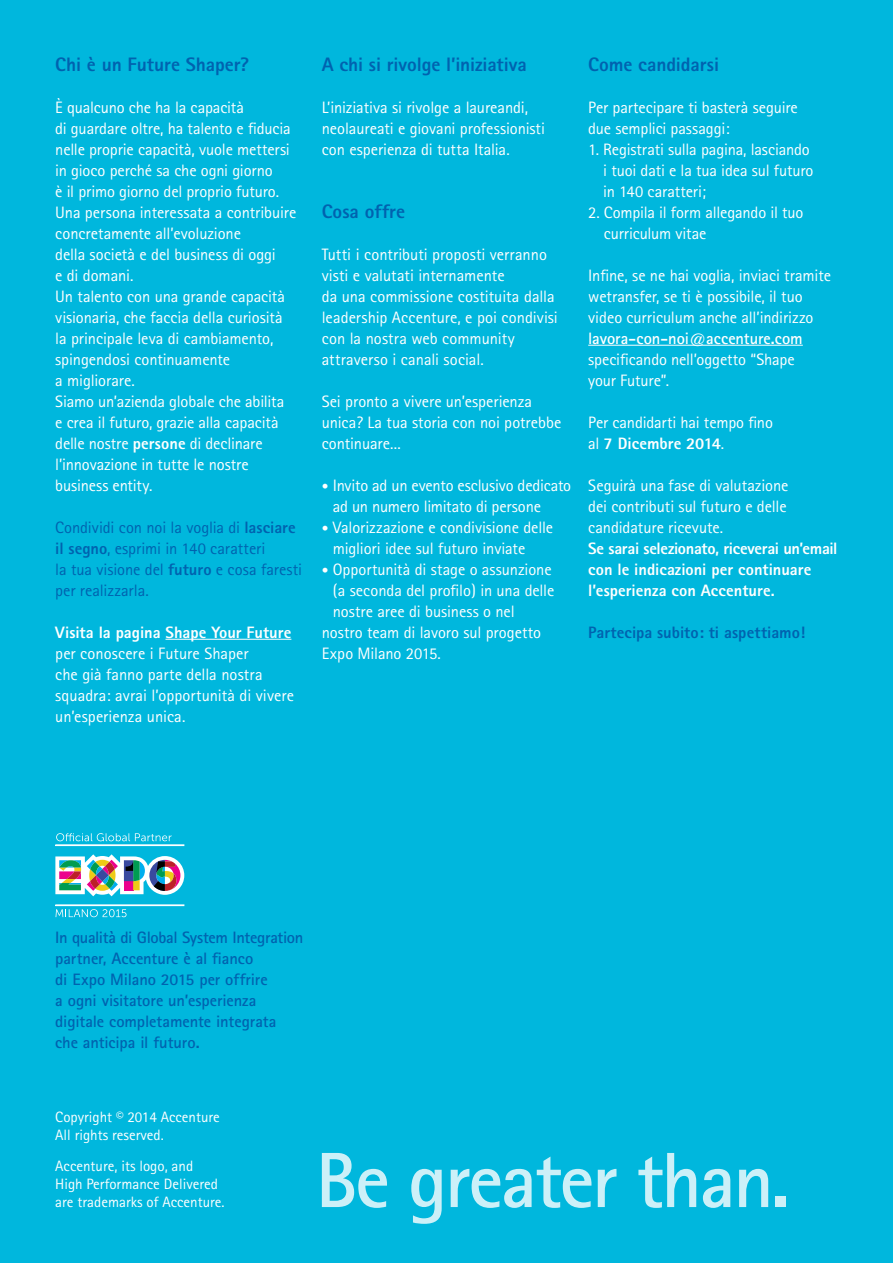
<style>
.page{position:relative;width:893px;height:1263px;background:#00b7dd}
.page>*{position:absolute;margin:0;border:0;box-sizing:border-box;transform-origin:0 0}
.t1{font:800 19.5px "Rotis Sans Serif";letter-spacing:-.005em;color:#0062af}
.t2{font:16.5px/21px "Rotis Sans Serif";letter-spacing:-.005em;color:#fff}
.t3{font:700 16.5px/21px "Rotis Sans Serif";letter-spacing:-.01em;color:#0062af}
.t4{font:800 16.5px/21px "Rotis Sans Serif";letter-spacing:-.005em;color:#fff}
.t5{font:16.5px/21px "Rotis Sans Serif";letter-spacing:-.005em;color:#0062af}
.t6{font:800 16.5px "Rotis Sans Serif";letter-spacing:.005em;color:#0062af}
.t7{font:700 16.5px "Rotis Sans Serif";letter-spacing:-.005em;color:#fff}
.t8{font:15px/18px "Agfa Rotis Sans Serif";color:#fff}
.s1{font-weight:800}
.s2{font-size:13.5px}
</style>
<div class="page">
<svg style="left:322px;top:1153px;width:65px;height:55px"></svg>
<svg style="left:411px;top:1169px;width:31px;height:55px"></svg>
<svg style="left:451px;top:1156px;width:140px;height:52px"></svg>
<svg style="left:598px;top:1169px;width:18px;height:38px"></svg>
<svg style="left:638px;top:1153px;width:58px;height:55px"></svg>
<svg style="left:703px;top:1169px;width:27px;height:39px"></svg>
<svg style="left:739px;top:1169px;width:29px;height:38px"></svg>
<div style="left:775px;top:1196px;width:11px;height:11px;background:#ccf0f8"></div>
<hr style="left:165px;top:639px;width:126px;height:1px;background:#fff">
<hr style="left:588px;top:345px;width:215px;height:1px;background:#fff">
<svg style="left:56px;top:909px;width:71px;height:8px"></svg>
<div style="left:55px;top:844px;width:129px;height:2px;border:1px solid #fff"></div>
<svg style="left:56px;top:833px;width:116px;height:8px"></svg>
<svg style="left:55px;top:854px;width:129px;height:42px;background:#8fabb2"></svg>
<div style="left:55px;top:904px;width:129px;height:2px;border:1px solid #fff"></div>
<p class="t1" style="left:55px;top:52px;width:196px">Chi è un Future Shaper?</p>
<p class="t2" style="left:55px;top:96px;width:243px">È qualcuno che ha la capacità<br>di guardare oltre, ha talento e fiducia nelle proprie capacità, vuole mettersi in gioco perché sa che ogni giorno<br>è il primo giorno del proprio futuro.<br>Una persona interessata a contribuire concretamente all’evoluzione<br>della società e del business di oggi<br>e di domani.<br>Un talento con una grande capacità visionaria, che faccia della curiosità la principale leva di cambiamento, spingendosi continuamente<br>a migliorare.<br>Siamo un’azienda globale che abilita<br>e crea il futuro, grazie alla capacità delle nostre <span class="s1">persone</span> di declinare l’innovazione in tutte le nostre business entity.</p>
<p class="t5" style="left:55px;top:516px;width:248px">Condividi con noi la voglia di <span class="s1">lasciare il segno</span>, esprimi in 140 caratteri<br>la tua visione del <span class="s1">futuro</span> e cosa faresti per realizzarla.</p>
<p class="t4" style="left:55px;top:621px;width:238px">Visita la pagina Shape Your Future</p>
<p class="t2" style="left:55px;top:642px;width:240px">per conoscere i Future Shaper<br>che già fanno parte della nostra squadra: avrai l’opportunità di vivere un’esperienza unica.</p>
<p class="t1" style="left:322px;top:52px;width:207px">A chi si rivolge l’iniziativa</p>
<p class="t2" style="left:322px;top:96px;width:225px">L’iniziativa si rivolge a laureandi, neolaureati e giovani professionisti con esperienza di tutta Italia.</p>
<p class="t1" style="left:322px;top:199px;width:85px">Cosa offre</p>
<p class="t2" style="left:322px;top:243px;width:238px">Tutti i contributi proposti verranno visti e valutati internamente<br>da una commissione costituita dalla leadership Accenture, e poi condivisi con la nostra web community attraverso i canali social.</p>
<p class="t2" style="left:322px;top:390px;width:241px">Sei pronto a vivere un’esperienza unica? La tua storia con noi potrebbe continuare...</p>
<p class="t2" style="left:333px;top:474px;width:240px;text-indent:-11px"><span class="s2">•</span> Invito ad un evento esclusivo dedicato ad un numero limitato di persone</p>
<p class="t2" style="left:333px;top:516px;width:222px;text-indent:-11px"><span class="s2">•</span> Valorizzazione e condivisione delle migliori idee sul futuro inviate</p>
<p class="t2" style="left:322px;top:558px;width:231px"><span class="s2">•</span> Opportunità di stage o assunzione</p>
<p class="t2" style="left:333px;top:579px;width:223px">(a seconda del profilo) in una delle</p>
<p class="t2" style="left:333px;top:600px;width:183px">nostre aree di business o nel</p>
<p class="t2" style="left:322px;top:621px;width:221px">nostro team di lavoro sul progetto</p>
<p class="t2" style="left:322px;top:642px;width:121px">Expo Milano 2015.</p>
<p class="t1" style="left:588px;top:52px;width:132px">Come candidarsi</p>
<p class="t2" style="left:588px;top:96px;width:211px">Per partecipare ti basterà seguire due semplici passaggi:</p>
<p class="t2" style="left:603px;top:138px;width:212px;text-indent:-15px">1. Registrati sulla pagina, lasciando i tuoi dati e la tua idea sul futuro in 140 caratteri;</p>
<p class="t2" style="left:604px;top:201px;width:201px;text-indent:-16px">2. Compila il form allegando il tuo curriculum vitae</p>
<p class="t2" style="left:588px;top:264px;width:244px">Infine, se ne hai voglia, inviaci tramite wetransfer, se ti è possibile, il tuo video curriculum anche all’indirizzo</p>
<p class="t7" style="left:588px;top:328px;width:216px">lavora-con-noi@accenture.com</p>
<p class="t2" style="left:588px;top:348px;width:208px">specificando nell’oggetto “Shape your Future”.</p>
<p class="t2" style="left:588px;top:411px;width:186px">Per candidarti hai tempo fino al <span class="s1">7 Dicembre 2014</span>.</p>
<p class="t2" style="left:588px;top:474px;width:202px;text-align:justify">Seguirà una fase di valutazione dei contributi sul futuro e delle candidature ricevute.</p>
<p class="t4" style="left:588px;top:537px;width:251px">Se sarai selezionato, riceverai un’email con le indicazioni per continuare l’esperienza con Accenture.</p>
<p class="t6" style="left:588px;top:621px;width:219px">Partecipa subito: ti aspettiamo!</p>
<p class="t3" style="left:55px;top:926px;width:250px">In qualità di Global System Integration partner, Accenture è al fianco<br>di Expo Milano 2015 per offrire<br>a ogni visitatore un’esperienza digitale completamente integrata che anticipa il futuro.</p>
<p class="t8" style="left:55px;top:1108px;width:166px">Copyright © 2014 Accenture<br>All rights reserved.</p>
<p class="t8" style="left:55px;top:1157px;width:171px">Accenture, its logo, and<br>High Performance Delivered are trademarks of Accenture.</p>
</div>
